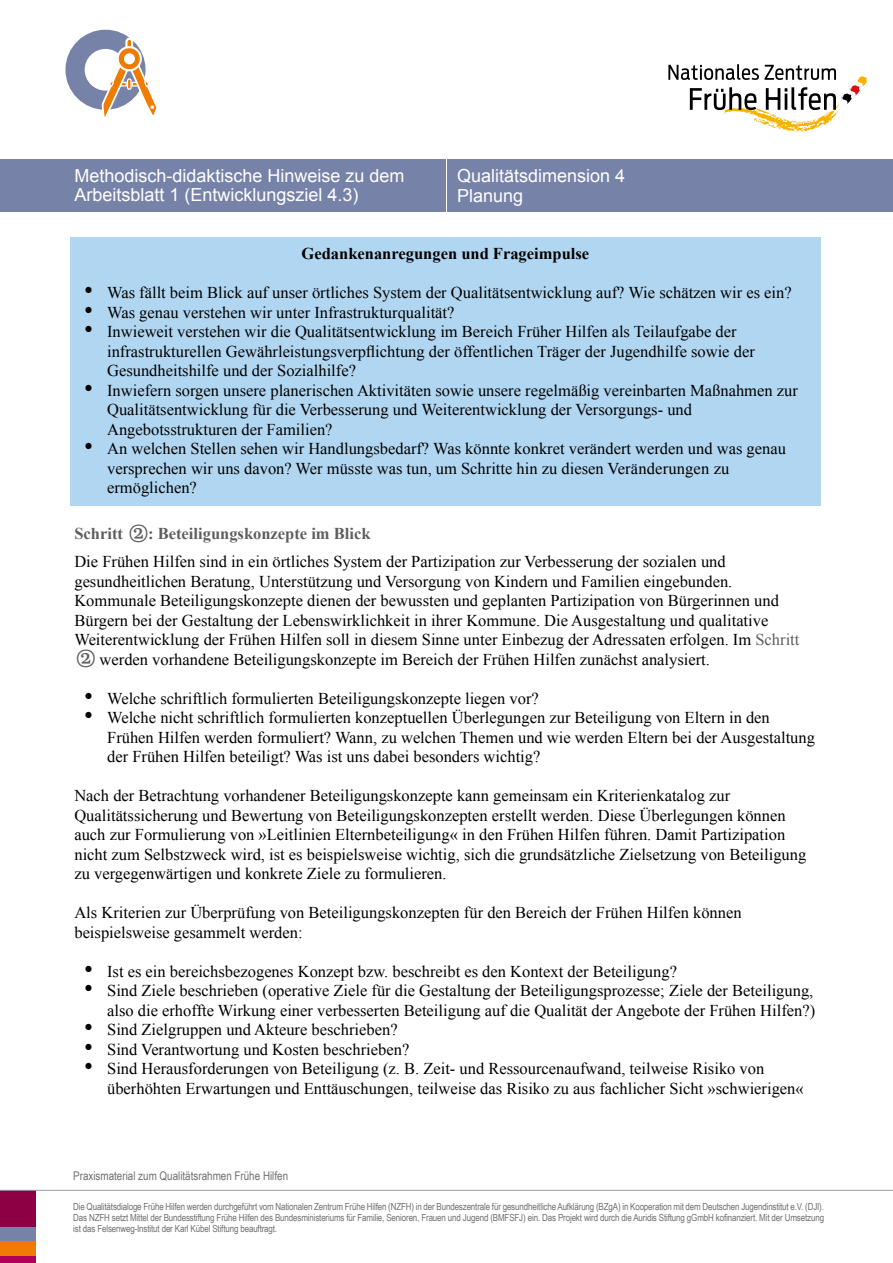
<style>
.page{position:relative;width:893px;height:1263px;background:#fff}
.page>*{position:absolute;margin:0;border:0;box-sizing:border-box;transform-origin:0 0}
.t1{font:18px/19.5px "Arial";color:#fff}
.Normal_wrd_1{font:16.5px/19.5px "Times New Roman";color:#000}
.Heading_3{font:700 16.5px "Times New Roman";color:#5e5e5e}
.t2{font:700 16.5px "Times New Roman";color:#000}
.t3{font:12px "Arial Narrow";color:#6f6f6e}
.t4{font:9.75px/11.2px "Arial Narrow";letter-spacing:-.015em;color:#6f6f6e;text-align:justify}
.s1{font-family:"Abril Text Lt";font-weight:400;font-size:28.5px}
.s2{color:#5e5e5e}
.s3{font-family:"Abril Text Lt";font-size:28.5px;color:#5e5e5e}
</style>
<div class="page">
<div style="left:0;top:1255px;width:35px;height:8px;background:#b10057"></div>
<div style="left:0;top:1191px;width:35px;height:36px;background:#8d0044"></div>
<div style="left:0;top:1227px;width:35px;height:14px;background:#7782a8"></div>
<div style="left:0;top:1241px;width:35px;height:14px;background:#ef7c00"></div>
<div style="left:0;top:159px;width:893px;height:53px;background:#7782a8"></div>
<hr style="left:446px;top:147px;width:1px;height:74px;background:#fff">
<hr style="left:0;top:1190px;width:893px;height:1px;background:#9c9d9d">
<div style="left:65px;top:30px;width:81px;height:80px;border:19px solid #7682a7;border-radius:50%"></div>
<svg style="left:101px;top:36px;width:56px;height:81px"></svg>
<div style="left:124px;top:53px;width:11px;height:11px;background:#fff;border-radius:50%"></div>
<svg style="left:668px;top:64px;width:199px;height:68px"></svg>
<div style="left:70px;top:238px;width:751px;height:268px;background:#b1d6f1"></div>
<p class="t1" style="left:74px;top:166px;width:332px">Methodisch-didaktische Hinweise zu dem<br>Arbeitsblatt 1 (Entwicklungsziel 4.3)</p>
<p class="t1" style="left:457px;top:166px;width:170px">Qualitätsdimension 4<br>Planung</p>
<p class="t2" style="left:302px;top:242px;width:289px">Gedankenanregungen und Frageimpulse</p>
<p class="Normal_wrd_1" style="left:84px;top:283px;width:709px">• Was fällt beim Blick auf unser örtliches System der Qualitätsentwicklung auf? Wie schätzen wir es ein?</p>
<p class="Normal_wrd_1" style="left:84px;top:302px;width:372px">• Was genau verstehen wir unter Infrastrukturqualität?</p>
<p class="Normal_wrd_1" style="left:107px;top:322px;width:649px;text-indent:-23px">• Inwieweit verstehen wir die Qualitätsentwicklung im Bereich Früher Hilfen als Teilaufgabe der infrastrukturellen Gewährleistungsverpflichtung der öffentlichen Träger der Jugendhilfe sowie der<br>Gesundheitshilfe und der Sozialhilfe?</p>
<p class="Normal_wrd_1" style="left:107px;top:380px;width:692px;text-indent:-23px">• Inwiefern sorgen unsere planerischen Aktivitäten sowie unsere regelmäßig vereinbarten Maßnahmen zur<br>Qualitätsentwicklung für die Verbesserung und Weiterentwicklung der Versorgungs- und<br>Angebotsstrukturen der Familien?</p>
<p class="Normal_wrd_1" style="left:107px;top:439px;width:680px;text-indent:-23px">• An welchen Stellen sehen wir Handlungsbedarf? Was könnte konkret verändert werden und was genau versprechen wir uns davon? Wer müsste was tun, um Schritte hin zu diesen Veränderungen zu ermöglichen?</p>
<h3 class="Heading_3" style="left:74px;top:522px;width:298px">Schritt <span class="s1">2</span>: Beteiligungskonzepte im Blick</h3>
<p class="Normal_wrd_1" style="left:74px;top:552px;width:726px">Die Frühen Hilfen sind in ein örtliches System der Partizipation zur Verbesserung der sozialen und gesundheitlichen Beratung, Unterstützung und Versorgung von Kindern und Familien eingebunden.<br>Kommunale Beteiligungskonzepte dienen der bewussten und geplanten Partizipation von Bürgerinnen und Bürgern bei der Gestaltung der Lebenswirklichkeit in ihrer Kommune. Die Ausgestaltung und qualitative Weiterentwicklung der Frühen Hilfen soll in diesem Sinne unter Einbezug der Adressaten erfolgen. Im <span class="s2">Schritt </span><span class="s3">2</span> werden vorhandene Beteiligungskonzepte im Bereich der Frühen Hilfen zunächst analysiert.</p>
<p class="Normal_wrd_1" style="left:84px;top:688px;width:457px">• Welche schriftlich formulierten Beteiligungskonzepte liegen vor?</p>
<p class="Normal_wrd_1" style="left:107px;top:708px;width:709px;text-indent:-23px">• Welche nicht schriftlich formulierten konzeptuellen Überlegungen zur Beteiligung von Eltern in den<br>Frühen Hilfen werden formuliert? Wann, zu welchen Themen und wie werden Eltern bei der Ausgestaltung der Frühen Hilfen beteiligt? Was ist uns dabei besonders wichtig?</p>
<p class="Normal_wrd_1" style="left:74px;top:786px;width:733px">Nach der Betrachtung vorhandener Beteiligungskonzepte kann gemeinsam ein Kriterienkatalog zur Qualitätssicherung und Bewertung von Beteiligungskonzepten erstellt werden. Diese Überlegungen können auch zur Formulierung von »Leitlinien Elternbeteiligung« in den Frühen Hilfen führen. Damit Partizipation nicht zum Selbstzweck wird, ist es beispielsweise wichtig, sich die grundsätzliche Zielsetzung von Beteiligung zu vergegenwärtigen und konkrete Ziele zu formulieren.</p>
<p class="Normal_wrd_1" style="left:74px;top:903px;width:669px">Als Kriterien zur Überprüfung von Beteiligungskonzepten für den Bereich der Frühen Hilfen können beispielsweise gesammelt werden:</p>
<p class="Normal_wrd_1" style="left:84px;top:961px;width:595px">• Ist es ein bereichsbezogenes Konzept bzw. beschreibt es den Kontext der Beteiligung?</p>
<p class="Normal_wrd_1" style="left:84px;top:981px;width:733px;text-align:right">• Sind Ziele beschrieben (operative Ziele für die Gestaltung der Beteiligungsprozesse; Ziele der Beteiligung, also die erhoffte Wirkung einer verbesserten Beteiligung auf die Qualität der Angebote der Frühen Hilfen?)</p>
<p class="Normal_wrd_1" style="left:84px;top:1020px;width:315px">• Sind Zielgruppen und Akteure beschrieben?</p>
<p class="Normal_wrd_1" style="left:84px;top:1039px;width:327px">• Sind Verantwortung und Kosten beschrieben?</p>
<p class="Normal_wrd_1" style="left:107px;top:1059px;width:698px;text-indent:-23px">• Sind Herausforderungen von Beteiligung (z. B. Zeit- und Ressourcenaufwand, teilweise Risiko von überhöhten Erwartungen und Enttäuschungen, teilweise das Risiko zu aus fachlicher Sicht »schwierigen«</p>
<p class="t3" style="left:73px;top:1166px;width:216px">Praxismaterial zum Qualitätsrahmen Frühe Hilfen</p>
<p class="t4" style="left:73px;top:1200px;width:752px">Die Qualitätsdialoge Frühe Hilfen werden durchgeführt vom Nationalen Zentrum Frühe Hilfen (NZFH) in der Bundeszentrale für gesundheitliche Aufklärung (BZgA) in Kooperation mit dem Deutschen Jugendinstitut e.V. (DJI).<br>Das NZFH setzt Mittel der Bundesstiftung Frühe Hilfen des Bundesministeriums für Familie, Senioren, Frauen und Jugend (BMFSFJ) ein. Das Projekt wird durch die Auridis Stiftung gGmbH kofinanziert. Mit der Umsetzung ist das Felsenweg-Institut der Karl Kübel Stiftung beauftragt.</p>
</div>
